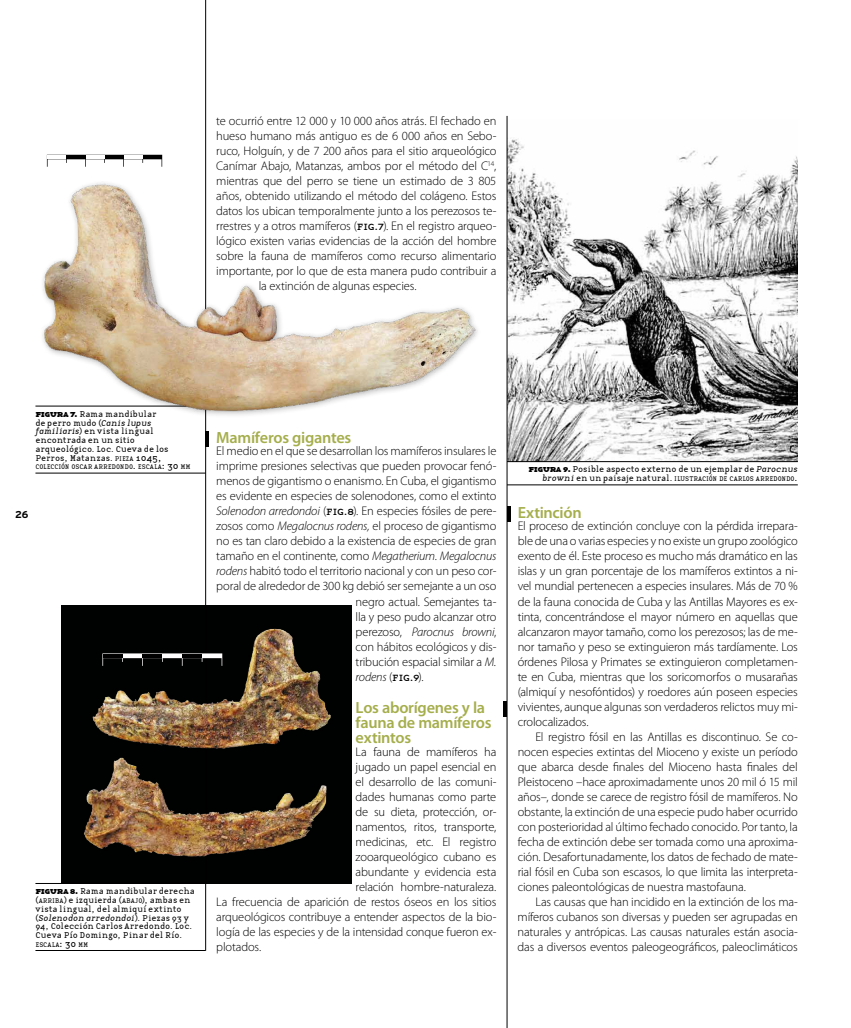
<style>
.page{position:relative;width:851px;height:1028px;background:#fff}
.page>*{position:absolute;margin:0;border:0;box-sizing:border-box;transform-origin:0 0}
.t1{font:600 16.25px/15px "Myriad Pro";letter-spacing:-.015em;color:#a5ae4c}
.t2{font:300 12.5px/15px "Myriad Pro";letter-spacing:-.015em;color:#000;text-align:justify}
.t3{font:italic 300 12.5px "Myriad Pro";letter-spacing:-.02em;color:#000}
.t4{font:700 10px "Interstate";color:#000}
.t5{font:8.75px/8.8px "Base Twelve Serif";letter-spacing:-.005em;color:#000}
.t6{font:8.75px "Base Twelve Serif I";letter-spacing:-.015em;color:#000}
.t7{font:7px "Base Twelve Serif";letter-spacing:-.015em;color:#000}
.s1{font-family:"Base Twelve Serif Smallcaps";font-weight:400}
.s2{font-family:"Base Twelve Serif SCB";font-size:10px}
.s3{font-family:"Base Twelve Serif I"}
.s4{font-size:7px}
.s5{font-size:10px}
.s6{font-family:"Base Twelve Serif"}
.s7{font-style:italic}
.s8{font-style:normal}
.s9{font-family:"Base Twelve Serif Smallcaps";font-weight:400;font-style:normal}
.s10{font-family:"Base Twelve Serif I";font-size:8.75px}
.s11{font-size:8.75px}
</style>
<div class="page">
<img style="left:507px;top:119px;width:290px;height:342px">
<div style="left:61px;top:605px;width:291px;height:278px;background:#000101"></div>
<hr style="left:206px;top:431px;width:3px;height:15px;background:#000">
<hr style="left:503px;top:701px;width:4px;height:15px;background:#000">
<hr style="left:507px;top:506px;width:3px;height:15px;background:#000">
<hr style="left:205px;top:0;width:1px;height:950px;background:#000">
<img style="left:84px;top:628px;width:247px;height:229px">
<hr style="left:35px;top:473px;width:171px;height:1px;background:#000">
<hr style="left:35px;top:883px;width:171px;height:1px;background:#000">
<hr style="left:35px;top:950px;width:171px;height:1px;background:#000">
<hr style="left:507px;top:461px;width:290px;height:1px;background:#000">
<hr style="left:507px;top:484px;width:290px;height:1px;background:#000">
<svg style="left:102px;top:653px;width:120px;height:13px"></svg>
<hr style="left:103px;top:654px;width:19px;height:3px;background:#000">
<hr style="left:143px;top:654px;width:19px;height:3px;background:#000">
<hr style="left:182px;top:654px;width:20px;height:3px;background:#000">
<img style="left:35px;top:167px;width:443px;height:253px">
<svg style="left:47px;top:155px;width:115px;height:12px"></svg>
<hr style="left:48px;top:155px;width:18px;height:4px;background:#fff">
<hr style="left:86px;top:155px;width:18px;height:4px;background:#fff">
<hr style="left:124px;top:155px;width:18px;height:4px;background:#fff">
<hr style="left:506px;top:116px;width:1px;height:912px;background:#000">
<p class="t2" style="left:216px;top:113px;width:281px">te ocurrió entre 12 000 y 10 000 años atrás. El fechado en</p>
<p class="t2" style="left:216px;top:128px;width:281px">hueso humano más antiguo es de 6 000 años en Sebo-</p>
<p class="t2" style="left:216px;top:143px;width:281px">ruco, Holguín, y de 7 200 años para el sitio arqueológico</p>
<p class="t2" style="left:216px;top:158px;width:281px">Canímar Abajo, Matanzas, ambos por el método del C<sup>14</sup>,</p>
<p class="t2" style="left:216px;top:173px;width:281px">mientras que del perro se tiene un estimado de 3 805</p>
<p class="t2" style="left:216px;top:188px;width:281px">años, obtenido utilizando el método del colágeno. Estos</p>
<p class="t2" style="left:216px;top:203px;width:281px">datos los ubican temporalmente junto a los perezosos te-</p>
<p class="t2" style="left:216px;top:218px;width:281px">rrestres y a otros mamíferos (<span class="s1">fig.7</span>). En el registro arqueo-</p>
<p class="t2" style="left:216px;top:233px;width:281px">lógico existen varias evidencias de la acción del hombre</p>
<p class="t2" style="left:216px;top:248px;width:281px">sobre la fauna de mamíferos como recurso alimentario</p>
<p class="t2" style="left:216px;top:263px;width:281px">importante, por lo que de esta manera pudo contribuir a</p>
<p class="t2" style="left:259px;top:278px;width:159px">la extinción de algunas especies.</p>
<p class="t5" style="left:35px;top:409px;width:135px"><span class="s2">figura 7.</span> Rama mandibular de perro mudo (<span class="s3">Canis lupus familiaris</span>) en vista lingual encontrada en un sitio arqueológico. Loc. Cueva de los<br>Perros, Matanzas. <span class="s4">PIEZA</span> <span class="s5">1045,</span></p>
<p class="t7" style="left:35px;top:462px;width:157px">COLECCIÓN OSCAR ARREDONDO<span class="s5">.</span> ESCALA<span class="s5">: 30</span> MM</p>
<p class="t4" style="left:15px;top:508px;width:15px">26</p>
<p class="t5" style="left:35px;top:886px;width:161px"><span class="s2">figura 8.</span> Rama mandibular derecha (<span class="s4">ARRIBA</span>) e izquierda (<span class="s4">ABAJO</span>), ambas en vista lingual, del almiquí extinto</p>
<p class="t6" style="left:35px;top:912px;width:155px"><span class="s6">(</span>Solenodon arredondoi<span class="s6">). Piezas 93 y</span></p>
<p class="t5" style="left:35px;top:921px;width:158px">94, Colección Carlos Arredondo. Loc.<br>Cueva Pío Domingo, Pinar del Río.</p>
<p class="t7" style="left:35px;top:940px;width:54px">ESCALA<span class="s5">: 30</span> MM</p>
<h1 class="t1" style="left:216px;top:429px;width:136px">Mamíferos gigantes</h1>
<p class="t2" style="left:216px;top:443px;width:281px">El medio en el que se desarrollan los mamíferos insulares le</p>
<p class="t2" style="left:216px;top:458px;width:281px">imprime presiones selectivas que pueden provocar fenó-</p>
<p class="t2" style="left:216px;top:473px;width:281px">menos de gigantismo o enanismo. En Cuba, el gigantismo</p>
<p class="t2" style="left:216px;top:488px;width:281px">es evidente en especies de solenodones, como el extinto</p>
<p class="t2" style="left:216px;top:503px;width:281px"><span class="s7">Solenodon arredondoi</span> (<span class="s1">fig.8</span>). En especies fósiles de pere-</p>
<p class="t2" style="left:216px;top:518px;width:281px">zosos como <span class="s7">Megalocnus rodens,</span> el proceso de gigantismo</p>
<p class="t2" style="left:216px;top:533px;width:281px">no es tan claro debido a la existencia de especies de gran</p>
<p class="t2" style="left:216px;top:548px;width:281px">tamaño en el continente, como <span class="s7">Megatherium</span>. <span class="s7">Megalocnus</span></p>
<p class="t2" style="left:216px;top:563px;width:281px"><span class="s7">rodens</span> habitó todo el territorio nacional y con un peso cor-</p>
<p class="t2" style="left:216px;top:578px;width:281px">poral de alrededor de 300 kg debió ser semejante a un oso</p>
<p class="t2" style="left:355px;top:593px;width:142px">negro actual. Semejantes ta-</p>
<p class="t2" style="left:355px;top:608px;width:142px">lla y peso pudo alcanzar otro</p>
<p class="t3" style="left:355px;top:624px;width:142px"><span class="s8">perezoso,</span> Parocnus browni<span class="s8">,</span></p>
<p class="t2" style="left:355px;top:638px;width:142px">con hábitos ecológicos y dis-</p>
<p class="t2" style="left:355px;top:653px;width:142px">tribución espacial similar a <span class="s7">M.</span></p>
<p class="t3" style="left:355px;top:669px;width:69px">rodens <span class="s8">(</span><span class="s9">fig.9</span><span class="s8">).</span></p>
<h1 class="t1" style="left:355px;top:699px;width:137px">Los aborígenes y la fauna de mamíferos extintos</h1>
<p class="t2" style="left:355px;top:743px;width:142px">La fauna de mamíferos ha</p>
<p class="t2" style="left:355px;top:758px;width:142px">jugado un papel esencial en</p>
<p class="t2" style="left:355px;top:773px;width:142px">el desarrollo de las comuni-</p>
<p class="t2" style="left:355px;top:788px;width:142px">dades humanas como parte</p>
<p class="t2" style="left:355px;top:803px;width:142px">de su dieta, protección, or-</p>
<p class="t2" style="left:355px;top:818px;width:142px">namentos, ritos, transporte,</p>
<p class="t2" style="left:355px;top:833px;width:142px">medicinas, etc. El registro</p>
<p class="t2" style="left:355px;top:848px;width:142px">zooarqueológico cubano es</p>
<p class="t2" style="left:355px;top:863px;width:142px">abundante y evidencia esta</p>
<p class="t2" style="left:355px;top:878px;width:142px">relación hombre-naturaleza.</p>
<p class="t2" style="left:216px;top:893px;width:281px">La frecuencia de aparición de restos óseos en los sitios</p>
<p class="t2" style="left:216px;top:908px;width:281px">arqueológicos contribuye a entender aspectos de la bio-</p>
<p class="t2" style="left:216px;top:923px;width:281px">logía de las especies y de la intensidad conque fueron ex-</p>
<p class="t2" style="left:216px;top:938px;width:46px">plotados.</p>
<p class="t5" style="left:528px;top:465px;width:271px"><span class="s2">figura 9.</span> Posible aspecto externo de un ejemplar de <span class="s3">Parocnus</span></p>
<p class="t7" style="left:542px;top:474px;width:257px"><span class="s10">browni</span> <span class="s11">en un paisaje natural.</span> ILUSTRACIÓN DE CARLOS ARREDONDO<span class="s5">.</span></p>
<h1 class="t1" style="left:517px;top:504px;width:65px">Extinción</h1>
<p class="t2" style="left:517px;top:518px;width:281px">El proceso de extinción concluye con la pérdida irrepara&shy;ble de una o varias especies y no existe un grupo zoológico exento de él. Este proceso es mucho más dramático en las islas y un gran porcentaje de los mamíferos extintos a ni&shy;vel mundial pertenecen a especies insulares. Más de 70 % de la fauna conocida de Cuba y las Antillas Mayores es ex&shy;tinta, concentrándose el mayor número en aquellas que alcanzaron mayor tamaño, como los perezosos; las de me&shy;nor tamaño y peso se extinguieron más tardíamente. Los órdenes Pilosa y Primates se extinguieron completamen&shy;te en Cuba, mientras que los soricomorfos o musarañas (almiquí y nesofóntidos) y roedores aún poseen especies vivientes, aunque algunas son verdaderos relictos muy mi&shy;crolocalizados.</p>
<p class="t2" style="left:517px;top:728px;width:281px;text-indent:18px">El registro fósil en las Antillas es discontinuo. Se co&shy;nocen especies extintas del Mioceno y existe un período que abarca desde finales del Mioceno hasta finales del Pleistoceno –hace aproximadamente unos 20 mil ó 15 mil años–, donde se carece de registro fósil de mamíferos. No obstante, la extinción de una especie pudo haber ocurrido con posterioridad al último fechado conocido. Por tanto, la fecha de extinción debe ser tomada como una aproxima&shy;ción. Desafortunadamente, los datos de fechado de mate&shy;rial fósil en Cuba son escasos, lo que limita las interpreta&shy;ciones paleontológicas de nuestra mastofauna.</p>
<p class="t2" style="left:517px;top:893px;width:281px;text-indent:18px">Las causas que han incidido en la extinción de los ma&shy;míferos cubanos son diversas y pueden ser agrupadas en naturales y antrópicas. Las causas naturales están asocia&shy;das a diversos eventos paleogeográficos, paleoclimáticos</p>
</div>
